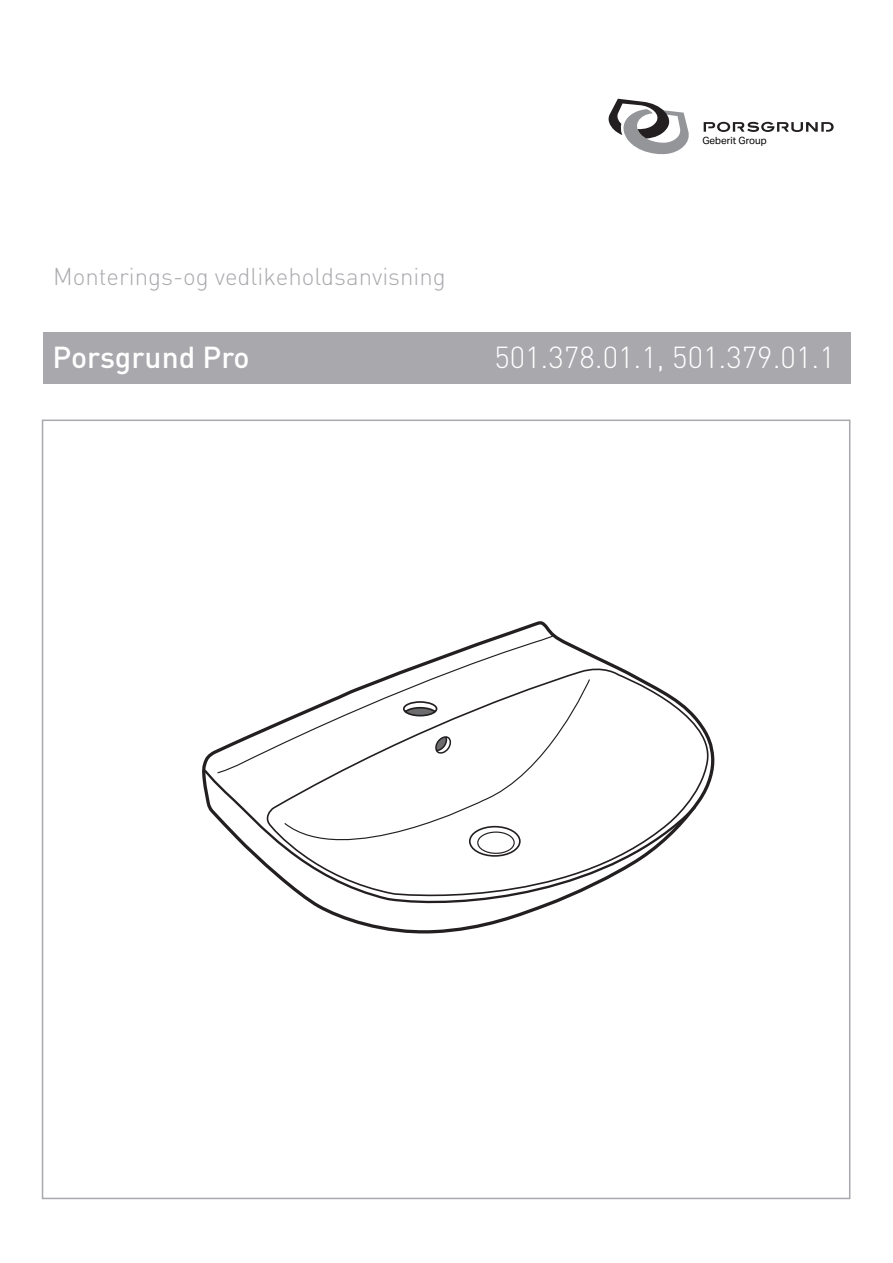
<style>
.page{position:relative;width:893px;height:1263px;background:#fff}
.page>*{position:absolute;margin:0;border:0;box-sizing:border-box;transform-origin:0 0}
.t1{font:300 30px "DIN Pro";color:#fff}
.t2{font:500 30px "DIN Pro";color:#fff}
.t3{font:300 24px "DIN Pro";color:#aaabaf}
.t4{font:10.05px "Aktiv Grotesk Geberit";color:#000}
</style>
<div class="page">
<div style="left:43px;top:333px;width:808px;height:51px;background:#a8a8ad"></div>
<svg style="left:609px;top:99px;width:80px;height:55px"></svg>
<svg style="left:704px;top:122px;width:130px;height:10px"></svg>
<svg style="left:202px;top:621px;width:411px;height:312px"></svg>
<svg style="left:216px;top:634px;width:339px;height:134px"></svg>
<svg style="left:265px;top:664px;width:449px;height:248px"></svg>
<svg style="left:203px;top:768px;width:495px;height:142px"></svg>
<svg style="left:283px;top:678px;width:308px;height:192px"></svg>
<svg style="left:402px;top:700px;width:36px;height:17px"></svg>
<p class="t3" style="left:53px;top:260px;width:394px">Monterings-og vedlikeholdsanvisning</p>
<p class="t4" style="left:702px;top:135px;width:66px">Geberit Group</p>
<p class="t2" style="left:52px;top:337px;width:199px">Porsgrund Pro</p>
<p class="t1" style="left:494px;top:337px;width:342px">501.378.01.1, 501.379.01.1</p>
</div>
